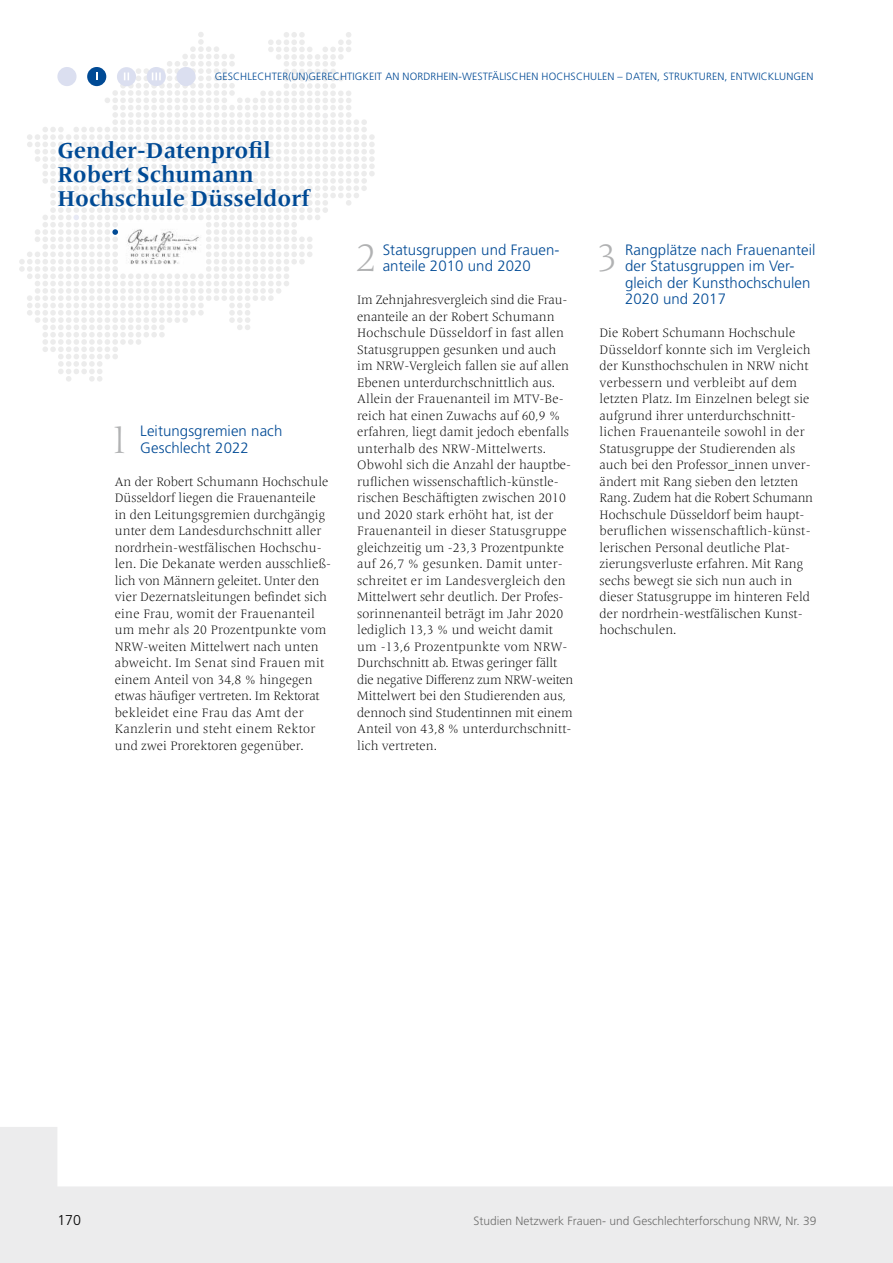
<style>
.page{position:relative;width:893px;height:1263px;background:#fff}
.page>*{position:absolute;margin:0;border:0;box-sizing:border-box;transform-origin:0 0}
.t1{font:300 39.9px "Frutiger Serif LT Pro";color:#b1b2b3}
.t2{font:700 22.5px/24px "Frutiger Serif LT Pro";color:#004a95}
.t3{font:300 15px/16.5px "Frutiger LT Std";letter-spacing:.005em;color:#004a95}
.t4{font:300 14.25px "Frutiger LT Std";color:#000}
.t5{font:300 12.75px/16.5px "Frutiger Serif LT Pro";letter-spacing:.005em;color:#000}
.t6{font:300 12px "Frutiger LT Std";color:#6f6f6e}
.t7{font:300 10.5px "Frutiger LT Std";letter-spacing:.01em;color:#004a95}
</style>
<div class="page">
<svg style="left:0;top:1127px;width:893px;height:136px;fill:#ececed"></svg>
<svg style="left:19px;top:32px;width:356px;height:350px"></svg>
<p class="t7" style="left:215px;top:71px;width:600px">GESCHLECHTER(UN)GERECHTIGKEIT AN NORDRHEIN-WESTFÄLISCHEN HOCHSCHULEN – DATEN, STRUKTUREN, ENTWICKLUNGEN</p>
<h2 class="t2" style="left:57px;top:138px;width:253px">Gender-Datenprofil<br>Robert Schumann<br>Hochschule Düsseldorf</h2>
<h1 class="t1" style="left:109px;top:415px;width:23px">1</h1>
<p class="t3" style="left:140px;top:423px;width:144px">Leitungsgremien nach<br>Geschlecht 2022</p>
<p class="t5" style="left:115px;top:473px;width:218px">An der Robert Schumann Hochschule Düsseldorf liegen die Frauenanteile<br>in den Leitungsgremien durchgängig unter dem Landesdurchschnitt aller nordrhein-westfälischen Hochschu&shy;len. Die Dekanate werden ausschließ&shy;lich von Männern geleitet. Unter den vier Dezernatsleitungen befindet sich eine Frau, womit der Frauenanteil um mehr als 20 Prozentpunkte vom NRW-weiten Mittelwert nach unten abweicht. Im Senat sind Frauen mit einem Anteil von 34,8 % hingegen etwas häufiger vertreten. Im Rektorat bekleidet eine Frau das Amt der Kanzlerin und steht einem Rektor und zwei Prorektoren gegenüber.</p>
<h1 class="t1" style="left:355px;top:234px;width:23px">2</h1>
<p class="t3" style="left:383px;top:241px;width:178px">Statusgruppen und Frauen&shy;anteile 2010 und 2020</p>
<p class="t5" style="left:357px;top:292px;width:218px">Im Zehnjahresvergleich sind die Frau&shy;enanteile an der Robert Schumann Hochschule Düsseldorf in fast allen Statusgruppen gesunken und auch im NRW-Vergleich fallen sie auf allen Ebenen unterdurchschnittlich aus.<br>Allein der Frauenanteil im MTV-Be&shy;reich hat einen Zuwachs auf 60,9 % erfahren, liegt damit jedoch ebenfalls unterhalb des NRW-Mittelwerts.<br>Obwohl sich die Anzahl der hauptbe&shy;ruflichen wissenschaftlich-künstle&shy;rischen Beschäftigten zwischen 2010 und 2020 stark erhöht hat, ist der Frauenanteil in dieser Statusgruppe gleichzeitig um -23,3 Prozentpunkte auf 26,7 % gesunken. Damit unter&shy;schreitet er im Landesvergleich den Mittelwert sehr deutlich. Der Profes&shy;sorinnenanteil beträgt im Jahr 2020 lediglich 13,3 % und weicht damit um -13,6 Prozentpunkte vom NRW-Durchschnitt ab. Etwas geringer fällt die negative Differenz zum NRW-weiten Mittelwert bei den Studierenden aus, dennoch sind Studentinnen mit einem Anteil von 43,8 % unterdurchschnitt&shy;lich vertreten.</p>
<h1 class="t1" style="left:596px;top:234px;width:23px">3</h1>
<p class="t3" style="left:625px;top:241px;width:192px">Rangplätze nach Frauenanteil der Statusgruppen im Ver&shy;gleich der Kunsthochschulen<br>2020 und 2017</p>
<p class="t5" style="left:600px;top:325px;width:215px">Die Robert Schumann Hochschule Düsseldorf konnte sich im Vergleich der Kunsthochschulen in NRW nicht verbessern und verbleibt auf dem letzten Platz. Im Einzelnen belegt sie aufgrund ihrer unterdurchschnitt&shy;lichen Frauenanteile sowohl in der Statusgruppe der Studierenden als auch bei den Professor_innen unver&shy;ändert mit Rang sieben den letzten Rang. Zudem hat die Robert Schumann Hochschule Düsseldorf beim haupt&shy;beruflichen wissenschaftlich-künst&shy;lerischen Personal deutliche Plat&shy;zierungsverluste erfahren. Mit Rang sechs bewegt sie sich nun auch in dieser Statusgruppe im hinteren Feld der nordrhein-westfälischen Kunst&shy;hochschulen.</p>
<p class="t4" style="left:57px;top:1212px;width:25px">170</p>
<p class="t6" style="left:474px;top:1214px;width:344px">Studien Netzwerk Frauen- und Geschlechterforschung NRW, Nr. 39</p>
</div>
